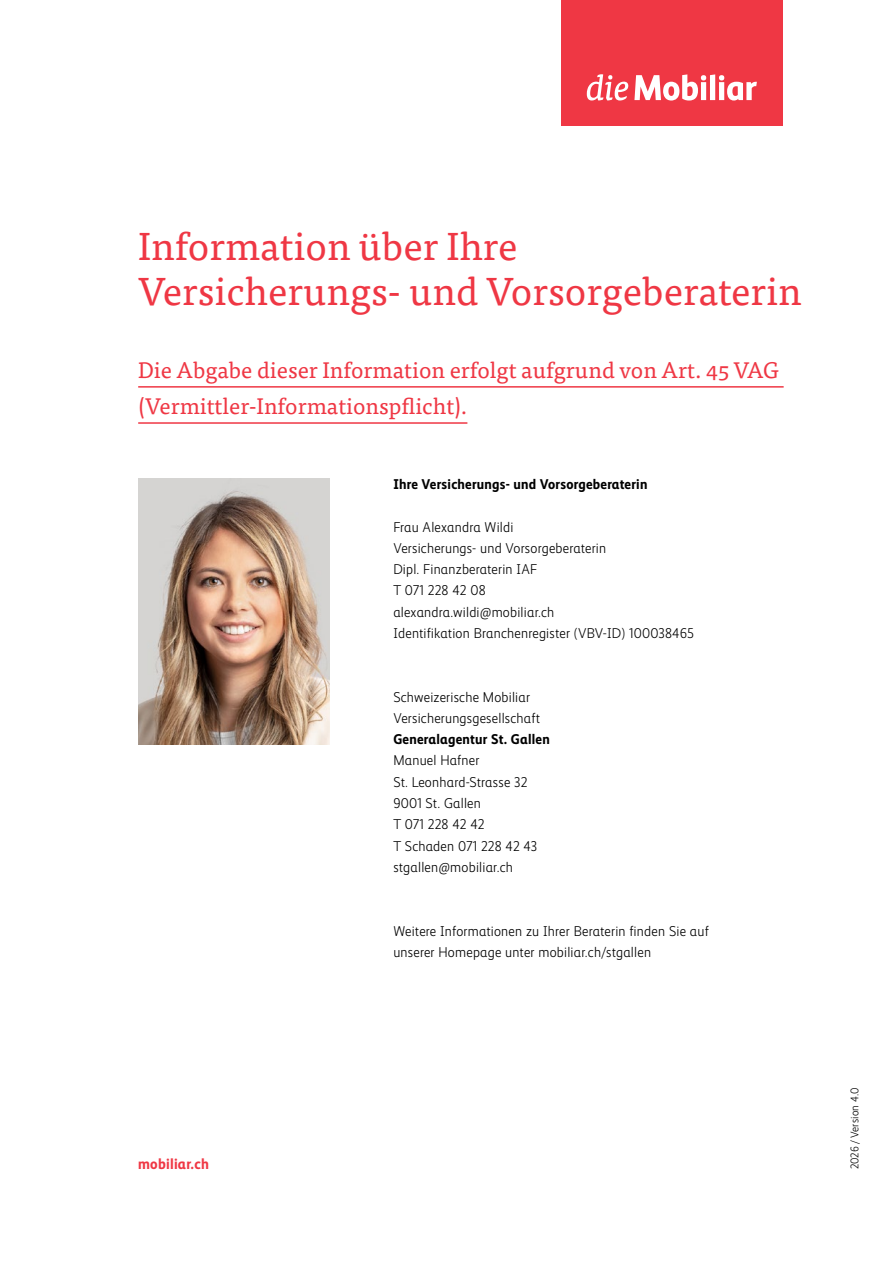
<style>
.page{position:relative;width:893px;height:1263px;background:#fff}
.page>*{position:absolute;margin:0;border:0;box-sizing:border-box;transform-origin:0 0}
.subheadline-1{font:39px/44.7px "Tisa Pro";color:#ef3744}
.Lead_Unterstrichen_1{font:22.5px/36.2px "Tisa Pro";color:#ef3744}
.t1{font:700 15px "Mobiliar Realist";letter-spacing:.015em;color:#ef3744}
.paragraph_01{font:300 14.25px "Mobiliar Realist";letter-spacing:.015em;color:#000}
.Adresse{font:300 14.25px/21.3px "Mobiliar Realist";letter-spacing:.015em;color:#000}
.paragraph_aftersubhe{font:300 14.25px/21.3px "Mobiliar Realist";letter-spacing:.015em;color:#000}
.subheadline-2{font:700 14.25px "Mobiliar Realist";letter-spacing:.015em;color:#000}
.Standort{font:700 14.25px "Mobiliar Realist";letter-spacing:.015em;color:#000}
.Email{font:300 14.25px "Mobiliar Realist";letter-spacing:.015em;color:#000}
.paragraph{font:300 11.25px "Mobiliar Realist";letter-spacing:.015em;color:#000}
</style>
<div class="page">
<hr style="left:138px;top:386px;width:646px;height:2px;background:#ef3744">
<hr style="left:138px;top:422px;width:329px;height:2px;background:#ef3744">
<img style="left:138px;top:479px;width:192px;height:265px">
<div style="left:561px;top:0;width:221px;height:125px;background:#ef3744"></div>
<svg style="left:587px;top:74px;width:41px;height:26px"></svg>
<svg style="left:634px;top:74px;width:123px;height:27px"></svg>
<p class="subheadline-1" style="left:138px;top:222px;width:665px">Information über Ihre<br>Versicherungs- und Vorsorgeberaterin</p>
<p class="Lead_Unterstrichen_1" style="left:138px;top:351px;width:642px">Die Abgabe dieser Information erfolgt aufgrund von Art. 45 VAG (Vermittler-Informationspflicht).</p>
<p class="subheadline-2" style="left:393px;top:476px;width:256px">Ihre Versicherungs- und Vorsorgeberaterin</p>
<p class="paragraph_01" style="left:393px;top:519px;width:122px">Frau Alexandra Wildi</p>
<p class="paragraph_01" style="left:393px;top:540px;width:214px">Versicherungs- und Vorsorgeberaterin</p>
<p class="paragraph_01" style="left:393px;top:561px;width:145px">Dipl. Finanzberaterin IAF</p>
<p class="paragraph_01" style="left:393px;top:583px;width:94px">T 071 228 42 08</p>
<p class="paragraph_01" style="left:393px;top:604px;width:163px">alexandra.wildi@mobiliar.ch</p>
<p class="paragraph_01" style="left:393px;top:625px;width:302px">Identifikation Branchenregister (VBV-ID) 100038465</p>
<p class="Adresse" style="left:393px;top:686px;width:148px">Schweizerische Mobiliar<br>Versicherungsgesellschaft</p>
<p class="Standort" style="left:393px;top:731px;width:158px">Generalagentur St. Gallen</p>
<p class="Adresse" style="left:393px;top:750px;width:88px">Manuel Hafner</p>
<p class="Adresse" style="left:393px;top:771px;width:135px">St. Leonhard-Strasse 32</p>
<p class="Adresse" style="left:393px;top:793px;width:89px">9001 St. Gallen</p>
<p class="Adresse" style="left:393px;top:814px;width:93px">T 071 228 42 42</p>
<p class="Adresse" style="left:393px;top:835px;width:145px">T Schaden 071 228 42 43</p>
<p class="Email" style="left:393px;top:859px;width:121px">stgallen@mobiliar.ch</p>
<p class="paragraph_aftersubhe" style="left:393px;top:920px;width:317px">Weitere Informationen zu Ihrer Beraterin finden Sie auf unserer Homepage unter mobiliar.ch/stgallen</p>
<p class="t1" style="left:138px;top:1155px;width:72px">mobiliar.ch</p>
<p class="paragraph" style="left:848px;top:1169px;width:84px;rotate:-90deg">2026 / Version 4.0</p>
</div>
